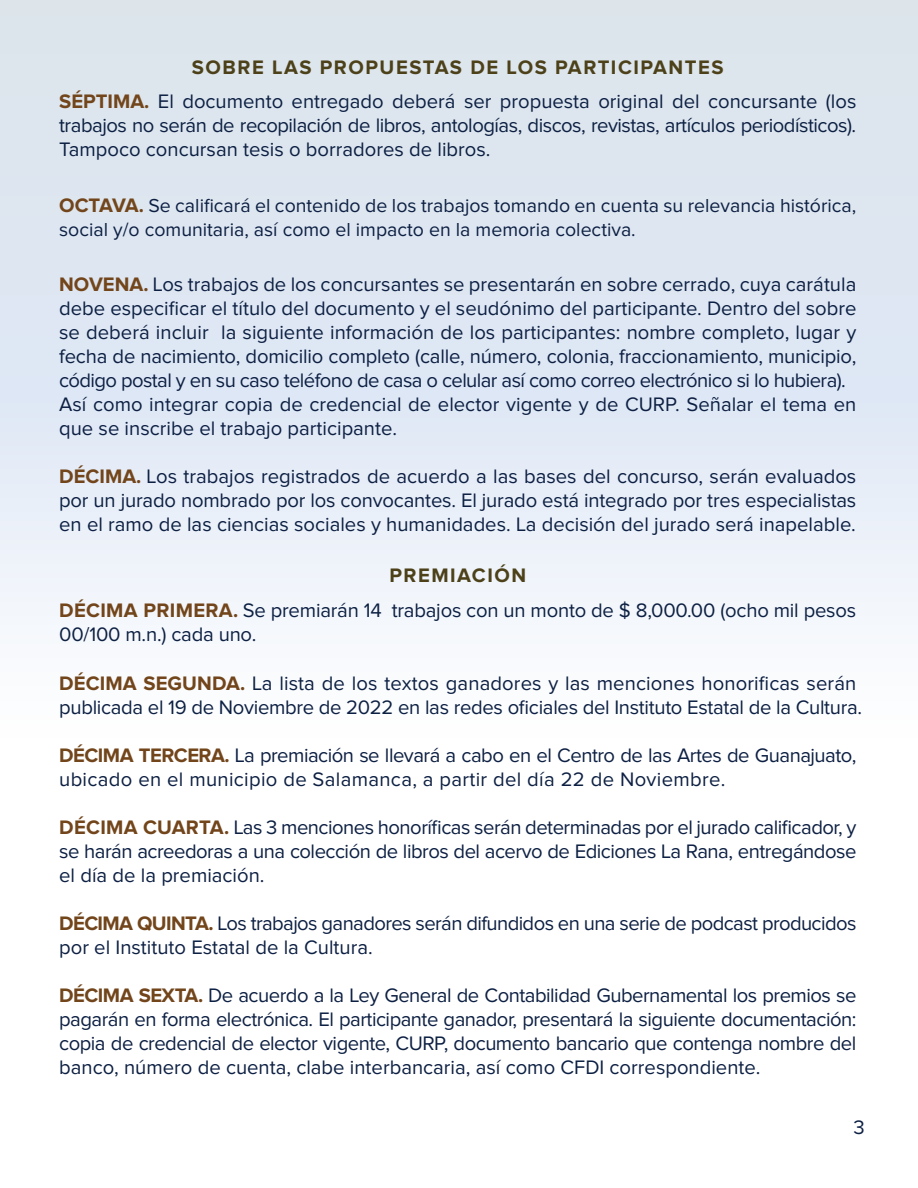
<style>
.page{position:relative;width:918px;height:1188px;background:#fff}
.page>*{position:absolute;margin:0;border:0;box-sizing:border-box;transform-origin:0 0}
.t1{font:20.25px/24px "Proxima Nova";color:#0d2043}
.t2{font:20.25px/24px "Proxima Nova";letter-spacing:-.025em;color:#0d2043}
.t3{font:20.25px/24px "Proxima Nova";letter-spacing:-.03em;color:#0d2043}
.t4{font:19.5px/24px "Proxima Nova";color:#0d2043}
.s1{font-weight:700;color:#4c4119}
.s2{font-weight:700;color:#72451b}
.s3{font-weight:700;font-size:20.25px;color:#72451b}
</style>
<div class="page">
<div style="left:0;top:0;width:918px;height:1188px;background:linear-gradient(to bottom,#d7e1ed,#fff)"></div>
<p class="t1" style="left:59px;top:51px;width:799px;line-height:34.5px;text-align:center"><span class="s1">SOBRE LAS PROPUESTAS DE LOS PARTICIPANTES<br></span><span class="s2">SÉPTIMA.</span> El documento entregado deberá ser propuesta original del concursante (los</p>
<p class="t2" style="left:59px;top:115px;width:799px">trabajos no serán de recopilación de libros, antologías, discos, revistas, artículos periodísticos).<br>Tampoco concursan tesis o borradores de libros.</p>
<p class="t4" style="left:59px;top:194px;width:799px"><span class="s3">OCTAVA.</span> Se calificará el contenido de los trabajos tomando en cuenta su relevancia histórica, social y/o comunitaria, así como el impacto en la memoria colectiva.</p>
<p class="t1" style="left:59px;top:274px;width:799px"><span class="s2">NOVENA.</span> Los trabajos de los concursantes se presentarán en sobre cerrado, cuya carátula debe especificar el título del documento y el seudónimo del participante. Dentro del sobre se deberá incluir la siguiente información de los participantes: nombre completo, lugar y fecha de nacimiento, domicilio completo (calle, número, colonia, fraccionamiento, municipio, código postal y en su caso teléfono de casa o celular así como correo electrónico si lo hubiera).<br>Así como integrar copia de credencial de elector vigente y de CURP. Señalar el tema en que se inscribe el trabajo participante.</p>
<p class="t1" style="left:59px;top:466px;width:799px;text-align:justify"><span class="s2">DÉCIMA.</span> Los trabajos registrados de acuerdo a las bases del concurso, serán evaluados por un jurado nombrado por los convocantes. El jurado está integrado por tres especialistas en el ramo de las ciencias sociales y humanidades. La decisión del jurado será inapelable.</p>
<p class="t1" style="left:59px;top:559px;width:799px;line-height:34.5px;text-align:center"><span class="s1">PREMIACIÓN<br></span><span class="s2">DÉCIMA PRIMERA.</span> Se premiarán 14 trabajos con un monto de $ 8,000.00 (ocho mil pesos</p>
<p class="t1" style="left:59px;top:623px;width:199px">00/100 m.n.) cada uno.</p>
<p class="t1" style="left:59px;top:673px;width:804px"><span class="s2">DÉCIMA SEGUNDA.</span> La lista de los textos ganadores y las menciones honorificas serán publicada el 19 de Noviembre de 2022 en las redes oficiales del Instituto Estatal de la Cultura.</p>
<p class="t1" style="left:59px;top:745px;width:799px"><span class="s2">DÉCIMA TERCERA.</span> La premiación se llevará a cabo en el Centro de las Artes de Guanajuato, ubicado en el municipio de Salamanca, a partir del día 22 de Noviembre.</p>
<p class="t1" style="left:59px;top:817px;width:799px;text-align:justify"><span class="s2">DÉCIMA CUARTA.</span> Las 3 menciones honoríficas serán determinadas por el jurado calificador, y se harán acreedoras a una colección de libros del acervo de Ediciones La Rana, entregándose el día de la premiación.</p>
<p class="t3" style="left:59px;top:913px;width:799px"><span class="s2">DÉCIMA QUINTA.</span> Los trabajos ganadores serán difundidos en una serie de podcast producidos por el Instituto Estatal de la Cultura.</p>
<p class="t1" style="left:59px;top:985px;width:799px;text-align:justify"><span class="s2">DÉCIMA SEXTA.</span> De acuerdo a la Ley General de Contabilidad Gubernamental los premios se pagarán en forma electrónica. El participante ganador, presentará la siguiente documentación: copia de credencial de elector vigente, CURP, documento bancario que contenga nombre del banco, número de cuenta, clabe interbancaria, así como CFDI correspondiente.</p>
<p class="t1" style="left:854px;top:1116px;width:13px">3</p>
</div>
